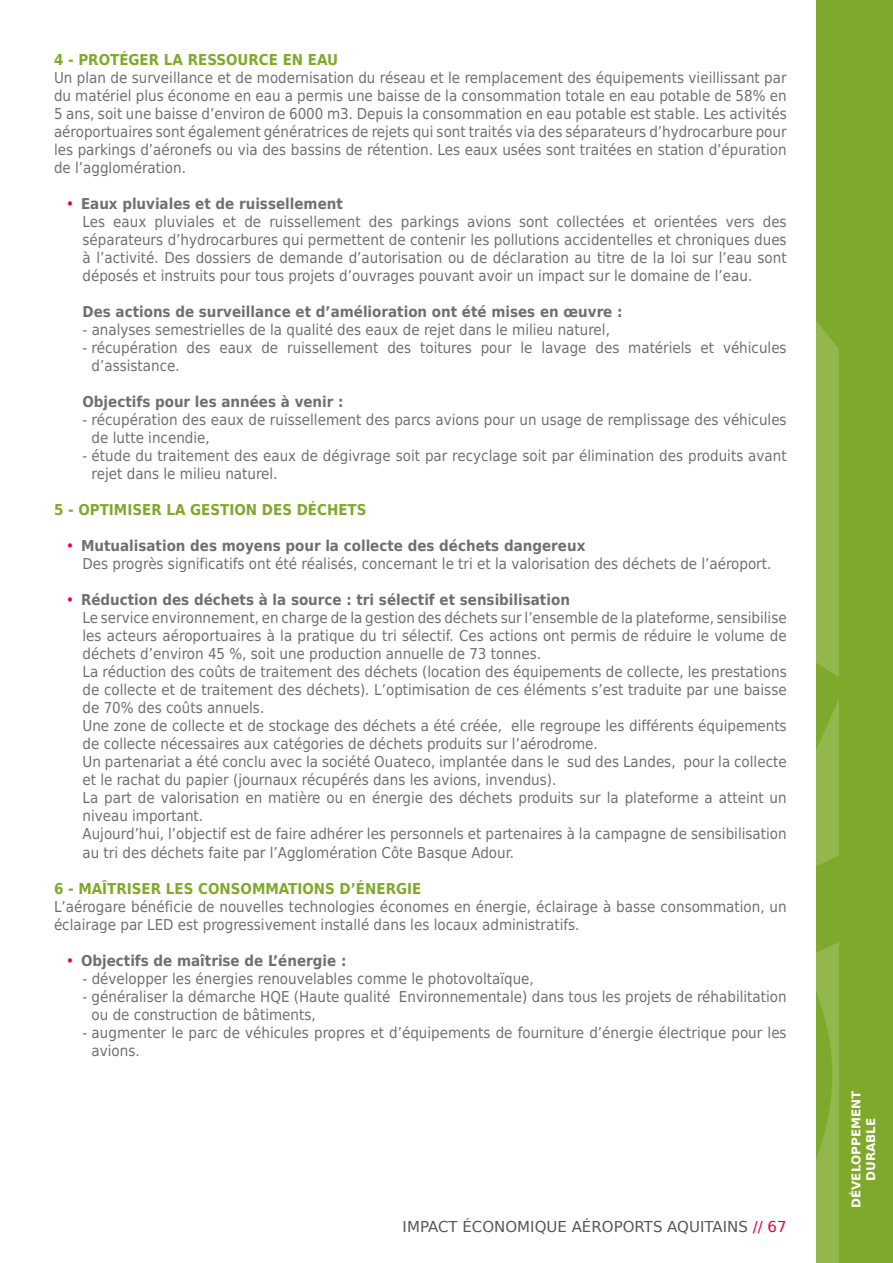
<style>
.page{position:relative;width:893px;height:1263px;background:#fff}
.page>*{position:absolute;margin:0;border:0;box-sizing:border-box;transform-origin:0 0}
.t1{font:15px/18px "DejaVu Sans Condensed";color:#706f6f}
.t2{font:700 15px "DejaVu Sans Condensed";color:#706f6f}
.t3{font:700 15px "DejaVu Sans Condensed";color:#7fa92a}
.t4{font:15px "DejaVu Sans";color:#575756}
.t5{font:700 12px/14.4px "DejaVu Sans";color:#fff;text-align:center}
.s1{color:#e50043}
.s2{font-weight:700}
.s3{font-weight:400;color:#e50043}
</style>
<div class="page">
<div style="left:816px;top:0;width:77px;height:1263px;background:#7fa92a"></div>
<div style="left:816px;top:321px;width:23px;height:356px;background:#94b74d"></div>
<svg style="left:816px;top:942px;width:23px;height:321px"></svg>
<svg style="left:816px;top:700px;width:23px;height:166px"></svg>
<p class="t3" style="left:54px;top:48px;width:286px">4 - PROTÉGER LA RESSOURCE EN EAU</p>
<p class="t1" style="left:54px;top:69px;width:734px;text-align:justify">Un plan de surveillance et de modernisation du réseau et le remplacement des équipements vieillissant par du matériel plus économe en eau a permis une baisse de la consommation totale en eau potable de 58% en 5 ans, soit une baisse d’environ de 6000 m3. Depuis la consommation en eau potable est stable. Les activités aéroportuaires sont également génératrices de rejets qui sont traités via des séparateurs d’hydrocarbure pour les parkings d’aéronefs ou via des bassins de rétention. Les eaux usées sont traitées en station d’épuration de l’agglomération.</p>
<p class="t1" style="left:82px;top:195px;width:706px;text-indent:-16px"><span class="s1">•</span> <span class="s2">Eaux pluviales et de ruissellement<br></span>Les eaux pluviales et de ruissellement des parkings avions sont collectées et orientées vers des séparateurs d’hydrocarbures qui permettent de contenir les pollutions accidentelles et chroniques dues à l’activité. Des dossiers de demande d’autorisation ou de déclaration au titre de la loi sur l’eau sont déposés et instruits pour tous projets d’ouvrages pouvant avoir un impact sur le domaine de l’eau.</p>
<p class="t2" style="left:82px;top:300px;width:542px">Des actions de surveillance et d’amélioration ont été mises en œuvre :</p>
<p class="t1" style="left:82px;top:321px;width:529px">- analyses semestrielles de la qualité des eaux de rejet dans le milieu naturel,</p>
<p class="t1" style="left:92px;top:339px;width:696px;text-indent:-9px">- récupération des eaux de ruissellement des toitures pour le lavage des matériels et véhicules d’assistance.</p>
<p class="t2" style="left:82px;top:390px;width:263px">Objectifs pour les années à venir :</p>
<p class="t1" style="left:92px;top:411px;width:696px;text-indent:-9px">- récupération des eaux de ruissellement des parcs avions pour un usage de remplissage des véhicules de lutte incendie,</p>
<p class="t1" style="left:92px;top:447px;width:696px;text-indent:-9px">- étude du traitement des eaux de dégivrage soit par recyclage soit par élimination des produits avant rejet dans le milieu naturel.</p>
<p class="t3" style="left:54px;top:498px;width:314px">5 - OPTIMISER LA GESTION DES DÉCHETS</p>
<p class="t1" style="left:82px;top:537px;width:690px;text-indent:-16px"><span class="s1">•</span> <span class="s2">Mutualisation des moyens pour la collecte des déchets dangereux<br></span>Des progrès significatifs ont été réalisés, concernant le tri et la valorisation des déchets de l’aéroport.</p>
<p class="t1" style="left:82px;top:591px;width:706px;text-indent:-16px"><span class="s1">•</span> <span class="s2">Réduction des déchets à la source : tri sélectif et sensibilisation<br></span>Le service environnement, en charge de la gestion des déchets sur l’ensemble de la plateforme, sensibilise les acteurs aéroportuaires à la pratique du tri sélectif. Ces actions ont permis de réduire le volume de déchets d’environ 45 %, soit une production annuelle de 73 tonnes.<br>La réduction des coûts de traitement des déchets (location des équipements de collecte, les prestations de collecte et de traitement des déchets). L’optimisation de ces éléments s’est traduite par une baisse de 70% des coûts annuels.<br>Une zone de collecte et de stockage des déchets a été créée, elle regroupe les différents équipements de collecte nécessaires aux catégories de déchets produits sur l’aérodrome.<br>Un partenariat a été conclu avec la société Ouateco, implantée dans le sud des Landes, pour la collecte et le rachat du papier (journaux récupérés dans les avions, invendus).<br>La part de valorisation en matière ou en énergie des déchets produits sur la plateforme a atteint un niveau important.<br>Aujourd’hui, l’objectif est de faire adhérer les personnels et partenaires à la campagne de sensibilisation au tri des déchets faite par l’Agglomération Côte Basque Adour.</p>
<p class="t3" style="left:54px;top:876px;width:369px">6 - MAÎTRISER LES CONSOMMATIONS D’ÉNERGIE</p>
<p class="t1" style="left:54px;top:897px;width:734px">L’aérogare bénéficie de nouvelles technologies économes en énergie, éclairage à basse consommation, un éclairage par LED est progressivement installé dans les locaux administratifs.</p>
<p class="t2" style="left:66px;top:948px;width:282px"><span class="s3">•</span> Objectifs de maîtrise de L’énergie :</p>
<p class="t1" style="left:82px;top:969px;width:453px">- développer les énergies renouvelables comme le photovoltaïque,</p>
<p class="t1" style="left:92px;top:987px;width:696px;text-indent:-9px">- généraliser la démarche HQE (Haute qualité Environnementale) dans tous les projets de réhabilitation ou de construction de bâtiments,</p>
<p class="t1" style="left:92px;top:1023px;width:696px;text-indent:-9px">- augmenter le parc de véhicules propres et d’équipements de fourniture d’énergie électrique pour les avions.</p>
<p class="t4" style="left:403px;top:1214px;width:386px">IMPACT ÉCONOMIQUE AÉROPORTS AQUITAINS <span class="s1">// 67</span></p>
<p class="t5" style="left:849px;top:1208px;width:119px;rotate:-90deg">DÉVELOPPEMENT<br>DURABLE</p>
</div>
